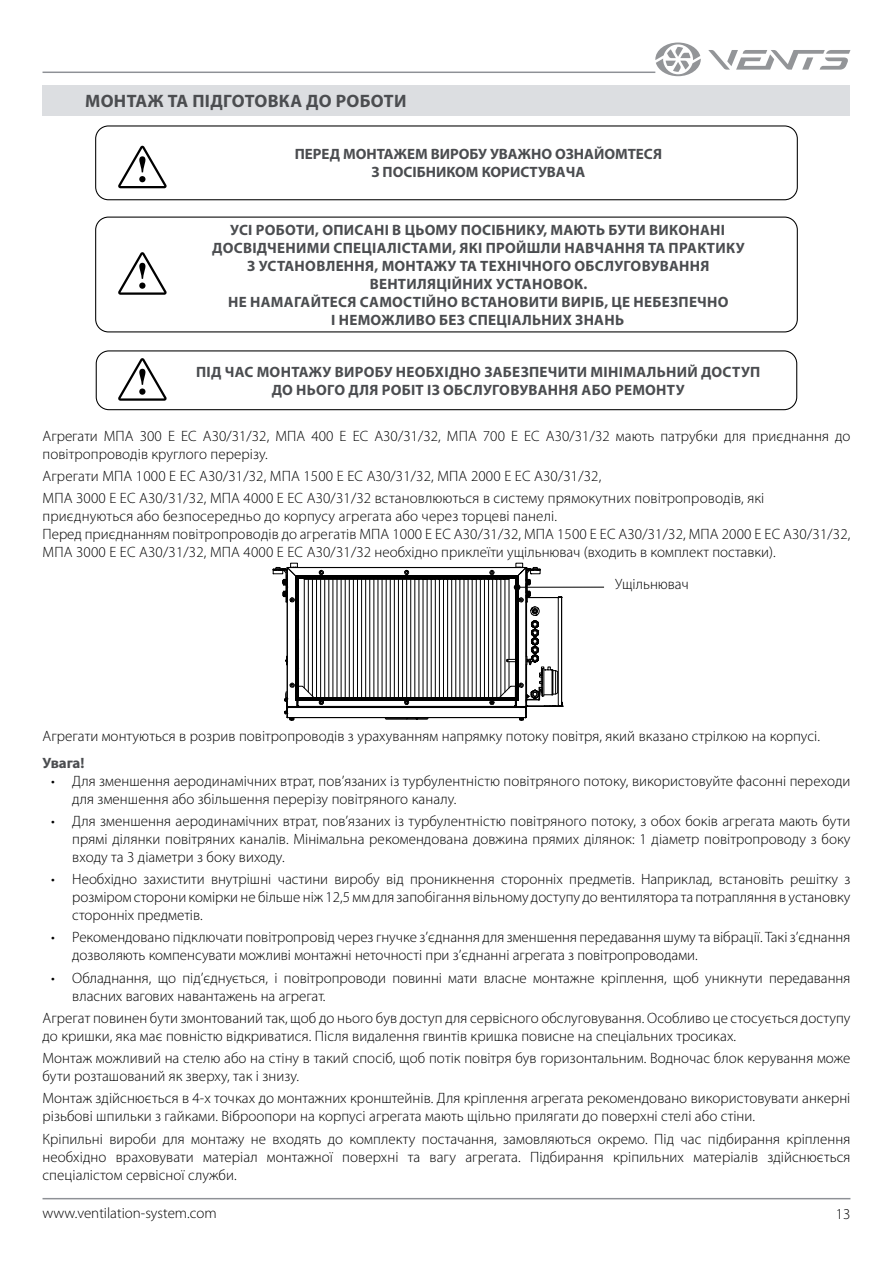
<style>
.page{position:relative;width:893px;height:1263px;background:#fff}
.page>*{position:absolute;margin:0;border:0;box-sizing:border-box;transform-origin:0 0}
.t1{font:700 18px "Myriad Pro";letter-spacing:.02em;color:#4b4d50}
.t2{font:300 15px/18px "Myriad Pro";letter-spacing:.005em;color:#000}
.t3{font:700 15px/18px "Myriad Pro";letter-spacing:.02em;color:#4b4d50;text-align:center}
.t4{font:700 15px/18px "Myriad Pro";color:#4b4d50;text-align:center}
</style>
<div class="page">
<hr style="left:43px;top:1198px;width:807px;height:1px;background:#8e9196">
<hr style="left:43px;top:72px;width:612px;height:1px;background:#8e9196">
<svg style="left:708px;top:50px;width:142px;height:20px"></svg>
<svg style="left:655px;top:43px;width:46px;height:33px"></svg>
<svg style="left:118px;top:146px;width:49px;height:42px"></svg>
<div style="left:95px;top:125px;width:703px;height:75px;border:1px solid #000;border-radius:13px"></div>
<svg style="left:118px;top:358px;width:49px;height:43px"></svg>
<svg style="left:118px;top:252px;width:49px;height:43px"></svg>
<div style="left:96px;top:350px;width:701px;height:60px;border:1px solid #000;border-radius:13px"></div>
<div style="left:95px;top:217px;width:703px;height:115px;border:1px solid #000;border-radius:13px"></div>
<div style="left:43px;top:85px;width:807px;height:31px;background:#dcdee1"></div>
<hr style="left:517px;top:587px;width:87px;height:1px;background:#010101">
<svg style="left:273px;top:562px;width:293px;height:159px"></svg>
<p class="t1" style="left:85px;top:89px;width:323px">МОНТАЖ ТА ПІДГОТОВКА ДО РОБОТИ</p>
<p class="t4" style="left:295px;top:145px;width:369px">ПЕРЕД МОНТАЖЕМ ВИРОБУ УВАЖНО ОЗНАЙОМТЕСЯ<br>З ПОСІБНИКОМ КОРИСТУВАЧА</p>
<p class="t3" style="left:212px;top:221px;width:534px">УСІ РОБОТИ, ОПИСАНІ В ЦЬОМУ ПОСІБНИКУ, МАЮТЬ БУТИ ВИКОНАНІ ДОСВІДЧЕНИМИ СПЕЦІАЛІСТАМИ, ЯКІ ПРОЙШЛИ НАВЧАННЯ ТА ПРАКТИКУ З УСТАНОВЛЕННЯ, МОНТАЖУ ТА ТЕХНІЧНОГО ОБСЛУГОВУВАННЯ ВЕНТИЛЯЦІЙНИХ УСТАНОВОК.<br>НЕ НАМАГАЙТЕСЯ САМОСТІЙНО ВСТАНОВИТИ ВИРІБ, ЦЕ НЕБЕЗПЕЧНО<br>І НЕМОЖЛИВО БЕЗ СПЕЦІАЛЬНИХ ЗНАНЬ</p>
<p class="t3" style="left:196px;top:362px;width:566px">ПІД ЧАС МОНТАЖУ ВИРОБУ НЕОБХІДНО ЗАБЕЗПЕЧИТИ МІНІМАЛЬНИЙ ДОСТУП<br>ДО НЬОГО ДЛЯ РОБІТ ІЗ ОБСЛУГОВУВАННЯ АБО РЕМОНТУ</p>
<p class="t2" style="left:43px;top:427px;width:809px">Агрегати МПА 300 E EC А30/31/32, МПА 400 E EC А30/31/32, МПА 700 E EC А30/31/32 мають патрубки для приєднання до повітропроводів круглого перерізу.</p>
<p class="t2" style="left:43px;top:465px;width:723px;line-height:22.2px">Агрегати МПА 1000 E EC А30/31/32, МПА 1500 E EC А30/31/32, МПА 2000 E EC А30/31/32,<br>МПА 3000 E EC А30/31/32, МПА 4000 E EC А30/31/32 встановлюються в систему прямокутних повітропроводів, які</p>
<p class="t2" style="left:43px;top:507px;width:809px">приєднуються або безпосередньо до корпусу агрегата або через торцеві панелі.<br>Перед приєднанням повітропроводів до агрегатів МПА 1000 E EC А30/31/32, МПА 1500 E EC А30/31/32, МПА 2000 E EC А30/31/32,<br>МПА 3000 E EC А30/31/32, МПА 4000 E EC А30/31/32 необхідно приклеїти ущільнювач (входить в комплект поставки).</p>
<p class="t2" style="left:615px;top:575px;width:75px">Ущільнювач</p>
<p class="t2" style="left:43px;top:727px;width:779px">Агрегати монтуються в розрив повітропроводів з урахуванням напрямку потоку повітря, який вказано стрілкою на корпусі.</p>
<p class="t3" style="left:43px;top:753px;width:43px">Увага!</p>
<p class="t2" style="left:72px;top:772px;width:780px;text-indent:-21px">• Для зменшення аеродинамічних втрат, пов’язаних із турбулентністю повітряного потоку, використовуйте фасонні переходи для зменшення або збільшення перерізу повітряного каналу.</p>
<p class="t2" style="left:72px;top:812px;width:780px;text-align:justify;text-indent:-21px">• Для зменшення аеродинамічних втрат, пов’язаних із турбулентністю повітряного потоку, з обох боків агрегата мають бути прямі ділянки повітряних каналів. Мінімальна рекомендована довжина прямих ділянок: 1 діаметр повітропроводу з боку входу та 3 діаметри з боку виходу.</p>
<p class="t2" style="left:72px;top:870px;width:780px;text-align:justify;text-indent:-21px">• Необхідно захистити внутрішні частини виробу від проникнення сторонніх предметів. Наприклад, встановіть решітку з розміром сторони комірки не більше ніж 12,5 мм для запобігання вільному доступу до вентилятора та потрапляння в установку сторонніх предметів.</p>
<p class="t2" style="left:72px;top:928px;width:780px;text-indent:-21px">• Рекомендовано підключати повітропровід через гнучке з’єднання для зменшення передавання шуму та вібрації. Такі з’єднання дозволяють компенсувати можливі монтажні неточності при з’єднанні агрегата з повітропроводами.</p>
<p class="t2" style="left:72px;top:969px;width:780px;text-indent:-21px">• Обладнання, що під’єднується, і повітропроводи повинні мати власне монтажне кріплення, щоб уникнути передавання власних вагових навантажень на агрегат.</p>
<p class="t2" style="left:43px;top:1009px;width:809px">Агрегат повинен бути змонтований так, щоб до нього був доступ для сервісного обслуговування. Особливо це стосується доступу до кришки, яка має повністю відкриватися. Після видалення гвинтів кришка повисне на спеціальних тросиках.</p>
<p class="t2" style="left:43px;top:1049px;width:809px">Монтаж можливий на стелю або на стіну в такий спосіб, щоб потік повітря був горизонтальним. Водночас блок керування може бути розташований як зверху, так і знизу.</p>
<p class="t2" style="left:43px;top:1089px;width:809px">Монтаж здійснюється в 4-х точках до монтажних кронштейнів. Для кріплення агрегата рекомендовано використовувати анкерні різьбові шпильки з гайками. Віброопори на корпусі агрегата мають щільно прилягати до поверхні стелі або стіни.</p>
<p class="t2" style="left:43px;top:1130px;width:809px;text-align:justify">Кріпильні вироби для монтажу не входять до комплекту постачання, замовляються окремо. Під час підбирання кріплення необхідно враховувати матеріал монтажної поверхні та вагу агрегата. Підбирання кріпильних матеріалів здійснюється спеціалістом сервісної служби.</p>
<p class="t2" style="left:43px;top:1204px;width:176px">www.ventilation-system.com</p>
<p class="t2" style="left:836px;top:1205px;width:16px">13</p>
</div>
